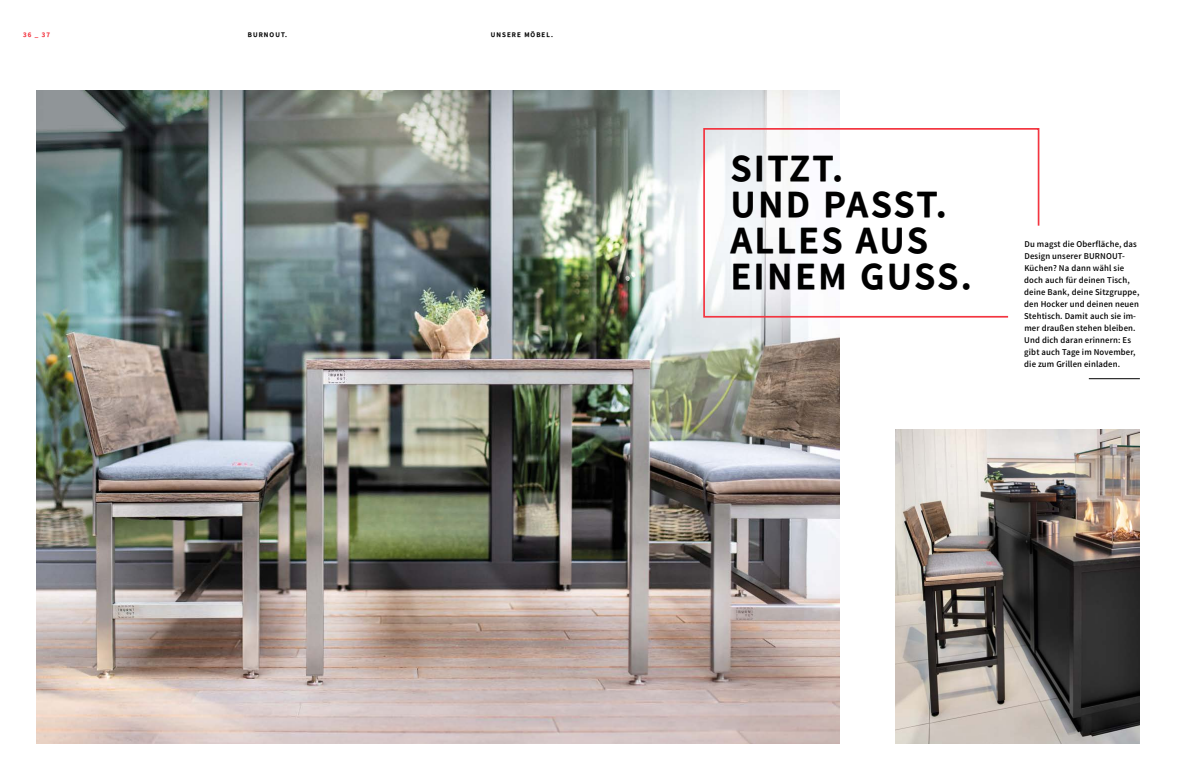
<style>
.page{position:relative;width:1191px;height:780px;background:#fff}
.page>*{position:absolute;margin:0;border:0;box-sizing:border-box;transform-origin:0 0}
.t1{font:38px/36px "Falling Sky Bd";letter-spacing:.075em;color:#000}
.t2{font:300 9px/12px "Falling Sky";letter-spacing:.015em;color:#000}
.t3{font:7px "Falling Sky Bd";letter-spacing:.15em;color:#000}
.t4{font:7px "Falling Sky Bd";color:#f33540}
</style>
<div class="page">
<img style="left:37px;top:91px;width:802px;height:652px">
<hr style="left:1088px;top:378px;width:51px;height:1px;background:#000">
<svg style="left:702px;top:127px;width:338px;height:191px"></svg>
<img style="left:895px;top:429px;width:244px;height:314px">
<p class="t4" style="left:23px;top:30px;width:29px">36 _ 37</p>
<p class="t3" style="left:248px;top:30px;width:41px">BURNOUT.</p>
<p class="t3" style="left:491px;top:30px;width:64px">UNSERE MÖBEL.</p>
<h1 class="t1" style="left:730px;top:151px;width:242px">SITZT.<br>UND PASST.<br>ALLES AUS<br>EINEM GUSS.</h1>
<p class="t2" style="left:1024px;top:238px;width:117px">Du magst die Oberfläche, das<br>Design unserer BURNOUT-<br>Küchen? Na dann wähl sie doch auch für deinen Tisch, deine Bank, deine Sitzgruppe, den Hocker und deinen neuen<br>Stehtisch. Damit auch sie im&shy;mer draußen stehen bleiben.<br>Und dich daran erinnern: Es gibt auch Tage im November, die zum Grillen einladen.</p>
</div>
